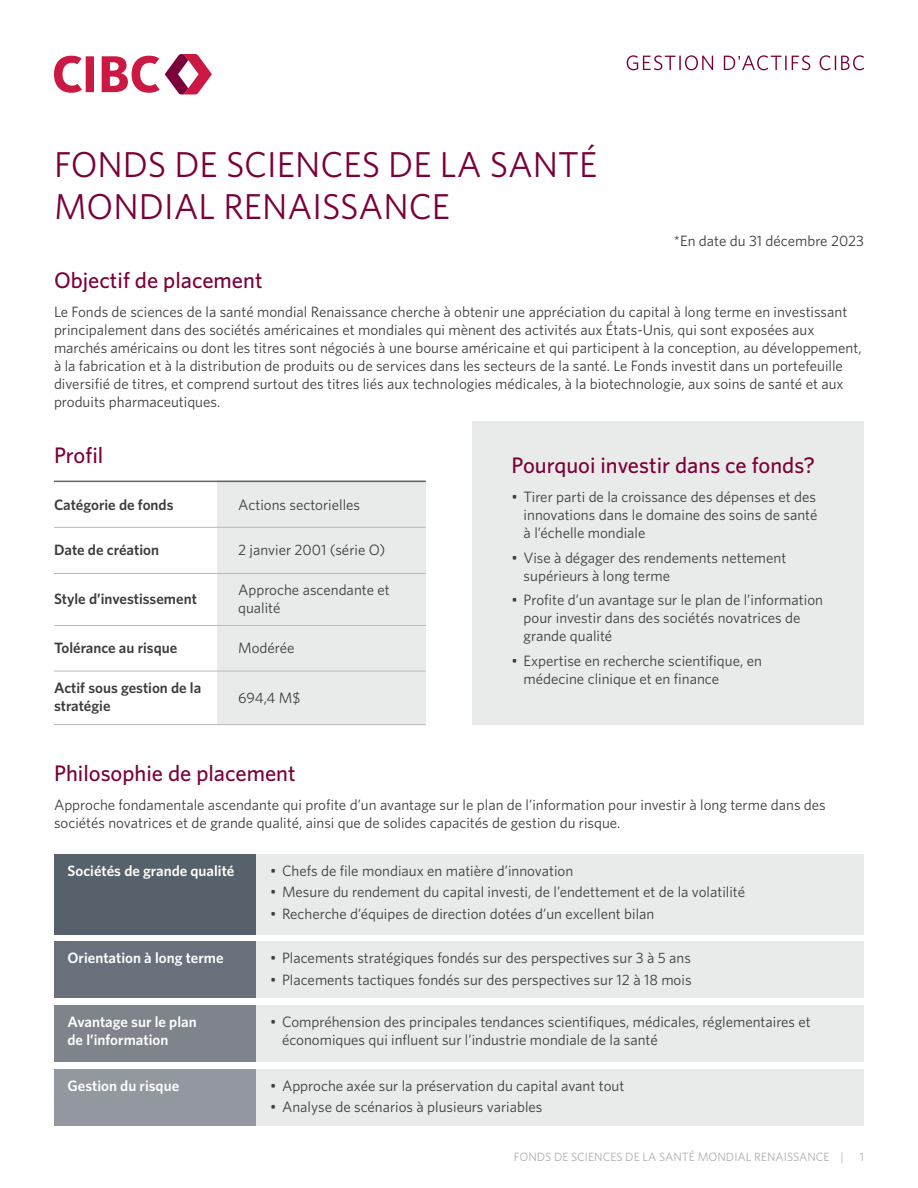
<style>
.page{position:relative;width:918px;height:1188px;background:#fff}
.page>*{position:absolute;margin:0;border:0;box-sizing:border-box;transform-origin:0 0}
.Header_H1{font:36px/42px "Whitney";color:#7b003a}
.Subheader_H2{font:500 22.5px "Whitney";color:#7b003a}
.Body_P{font:15px/18px "Whitney";color:#3d3c3e}
.TableBody_P{font:600 15px/18px "Whitney";color:#3d3c3e}
.Body_P-2{font:600 15px/18px "Whitney";color:#fff}
.TableBody_P-2{font:15px/18px "Whitney";color:#3d3c3e}
.Subheader_H2-2{font:15px "Whitney";color:#3d3c3e}
.t1{font:12px "Whitney";color:#acaeb1}
</style>
<div class="page">
<div style="left:217px;top:481px;width:209px;height:244px;background:#e9ebea"></div>
<hr style="left:54px;top:481px;width:372px;height:1px;background:#636466">
<hr style="left:54px;top:527px;width:372px;height:1px;background:#b9bbbb">
<hr style="left:54px;top:573px;width:372px;height:1px;background:#b9bbbb">
<hr style="left:54px;top:625px;width:372px;height:1px;background:#b9bbbb">
<hr style="left:54px;top:671px;width:372px;height:1px;background:#b9bbbb">
<hr style="left:54px;top:724px;width:372px;height:1px;background:#b9bbbb">
<svg style="left:627px;top:55px;width:86px;height:15px"></svg>
<svg style="left:724px;top:55px;width:86px;height:15px"></svg>
<svg style="left:820px;top:55px;width:44px;height:15px"></svg>
<svg style="left:54px;top:54px;width:158px;height:40px"></svg>
<div style="left:472px;top:421px;width:392px;height:304px;background:#e9ebea"></div>
<div style="left:54px;top:854px;width:202px;height:81px;background:#56616b"></div>
<div style="left:54px;top:941px;width:202px;height:57px;background:#69707b"></div>
<div style="left:54px;top:1005px;width:202px;height:57px;background:#7e838c"></div>
<div style="left:54px;top:1069px;width:202px;height:56px;background:#93979f"></div>
<div style="left:256px;top:854px;width:608px;height:81px;background:#e9ebea"></div>
<div style="left:256px;top:941px;width:608px;height:57px;background:#e9ebea"></div>
<div style="left:256px;top:1005px;width:608px;height:57px;background:#e9ebea"></div>
<div style="left:256px;top:1069px;width:608px;height:56px;background:#e9ebea"></div>
<h1 class="Header_H1" style="left:54px;top:143px;width:545px">FONDS DE SCIENCES DE LA SANTÉ<br>MONDIAL RENAISSANCE</h1>
<h2 class="Subheader_H2-2" style="left:674px;top:231px;width:192px">*En date du 31 décembre 2023</h2>
<h2 class="Subheader_H2" style="left:54px;top:265px;width:210px">Objectif de placement</h2>
<p class="Body_P" style="left:54px;top:302px;width:809px">Le Fonds de sciences de la santé mondial Renaissance cherche à obtenir une appréciation du capital à long terme en investissant principalement dans des sociétés américaines et mondiales qui mènent des activités aux États-Unis, qui sont exposées aux marchés américains ou dont les titres sont négociés à une bourse américaine et qui participent à la conception, au développement, à la fabrication et à la distribution de produits ou de services dans les secteurs de la santé. Le Fonds investit dans un portefeuille diversifié de titres, et comprend surtout des titres liés aux technologies médicales, à la biotechnologie, aux soins de santé et aux produits pharmaceutiques.</p>
<h2 class="Subheader_H2" style="left:54px;top:440px;width:51px">Profil</h2>
<p class="TableBody_P" style="left:54px;top:495px;width:121px">Catégorie de fonds</p>
<p class="TableBody_P-2" style="left:238px;top:495px;width:123px">Actions sectorielles</p>
<p class="TableBody_P" style="left:54px;top:541px;width:106px">Date de création</p>
<p class="TableBody_P-2" style="left:238px;top:541px;width:149px">2 janvier 2001 (série O)</p>
<p class="TableBody_P" style="left:54px;top:589px;width:144px">Style d’investissement</p>
<p class="TableBody_P-2" style="left:238px;top:580px;width:153px">Approche ascendante et qualité</p>
<p class="TableBody_P" style="left:54px;top:639px;width:125px">Tolérance au risque</p>
<p class="TableBody_P-2" style="left:238px;top:639px;width:58px">Modérée</p>
<p class="TableBody_P" style="left:54px;top:679px;width:149px">Actif sous gestion de la stratégie</p>
<p class="TableBody_P-2" style="left:238px;top:688px;width:64px">694,4 M$</p>
<h2 class="Subheader_H2" style="left:512px;top:450px;width:305px">Pourquoi investir dans ce fonds?</h2>
<p class="Body_P" style="left:524px;top:487px;width:295px;text-align:justify;text-indent:-12px">• Tirer parti de la croissance des dépenses et des innovations dans le domaine des soins de santé à l’échelle mondiale</p>
<p class="Body_P" style="left:524px;top:548px;width:264px;text-indent:-12px">• Vise à dégager des rendements nettement supérieurs à long terme</p>
<p class="Body_P" style="left:524px;top:591px;width:301px;text-indent:-12px">• Profite d’un avantage sur le plan de l’information pour investir dans des sociétés novatrices de grande qualité</p>
<p class="Body_P" style="left:524px;top:652px;width:240px;text-indent:-12px">• Expertise en recherche scientifique, en médecine clinique et en finance</p>
<h2 class="Subheader_H2" style="left:54px;top:758px;width:243px">Philosophie de placement</h2>
<p class="Body_P" style="left:54px;top:795px;width:773px">Approche fondamentale ascendante qui profite d’un avantage sur le plan de l’information pour investir à long terme dans des sociétés novatrices et de grande qualité, ainsi que de solides capacités de gestion du risque.</p>
<p class="Body_P-2" style="left:68px;top:861px;width:168px">Sociétés de grande qualité</p>
<p class="Body_P" style="left:270px;top:861px;width:305px">• Chefs de file mondiaux en matière d’innovation</p>
<p class="Body_P" style="left:270px;top:883px;width:477px">• Mesure du rendement du capital investi, de l’endettement et de la volatilité</p>
<p class="Body_P" style="left:270px;top:904px;width:386px">• Recherche d’équipes de direction dotées d’un excellent bilan</p>
<p class="Body_P-2" style="left:68px;top:949px;width:158px">Orientation à long terme</p>
<p class="Body_P" style="left:270px;top:949px;width:423px">• Placements stratégiques fondés sur des perspectives sur 3 à 5 ans</p>
<p class="Body_P" style="left:270px;top:970px;width:423px">• Placements tactiques fondés sur des perspectives sur 12 à 18 mois</p>
<p class="Body_P-2" style="left:68px;top:1013px;width:131px">Avantage sur le plan de l’information</p>
<p class="Body_P" style="left:282px;top:1013px;width:530px;text-indent:-12px">• Compréhension des principales tendances scientifiques, médicales, réglementaires et économiques qui influent sur l’industrie mondiale de la santé</p>
<p class="Body_P-2" style="left:68px;top:1076px;width:113px">Gestion du risque</p>
<p class="Body_P" style="left:270px;top:1076px;width:356px">• Approche axée sur la préservation du capital avant tout</p>
<p class="Body_P" style="left:270px;top:1098px;width:274px">• Analyse de scénarios à plusieurs variables</p>
<p class="t1" style="left:514px;top:1149px;width:331px">FONDS DE SCIENCES DE LA SANTÉ MONDIAL RENAISSANCE |</p>
<p class="t1" style="left:860px;top:1149px;width:6px">1</p>
</div>
